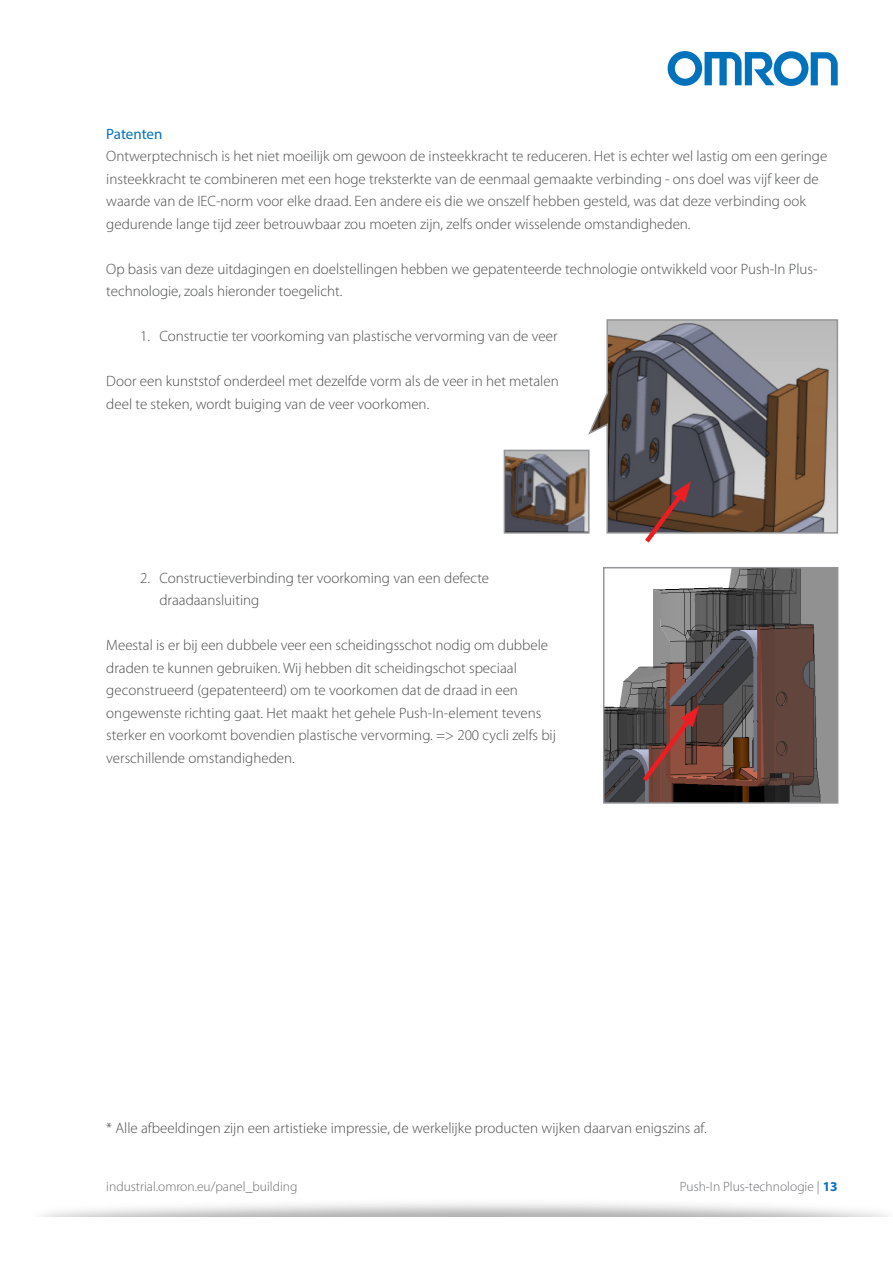
<style>
.page{position:relative;width:893px;height:1263px;background:#fff}
.page>*{position:absolute;margin:0;border:0;box-sizing:border-box;transform-origin:0 0}
.t1{font:300 15px/22.5px "Myriad Pro";color:#4b4c4d}
.t2{font:15px "Myriad Pro";letter-spacing:-.005em;color:#0072bc}
.t3{font:300 13.5px "Myriad Pro";color:#6c6d70}
.s1{font-weight:700;color:#0072bc}
</style>
<div class="page">
<svg style="left:668px;top:51px;width:170px;height:35px"></svg>
<img style="left:606px;top:570px;width:229px;height:231px">
<div style="left:603px;top:567px;width:235px;height:237px;border:2px solid #939598"></div>
<img style="left:507px;top:453px;width:80px;height:78px">
<div style="left:504px;top:450px;width:86px;height:84px;border:2px solid #939598"></div>
<svg style="left:587px;top:319px;width:252px;height:215px;background:#867e7c"></svg>
<svg style="left:641px;top:481px;width:50px;height:62px;background:#81574e"></svg>
<svg style="left:638px;top:706px;width:61px;height:80px;background:#74433d"></svg>
<p class="t2" style="left:106px;top:125px;width:58px">Patenten</p>
<p class="t1" style="left:106px;top:145px;width:723px">Ontwerptechnisch is het niet moeilijk om gewoon de insteekkracht te reduceren. Het is echter wel lastig om een geringe insteekkracht te combineren met een hoge treksterkte van de eenmaal gemaakte verbinding - ons doel was vijf keer de waarde van de IEC-norm voor elke draad. Een andere eis die we onszelf hebben gesteld, was dat deze verbinding ook gedurende lange tijd zeer betrouwbaar zou moeten zijn, zelfs onder wisselende omstandigheden.</p>
<p class="t1" style="left:106px;top:258px;width:713px">Op basis van deze uitdagingen en doelstellingen hebben we gepatenteerde technologie ontwikkeld voor Push-In Plus&shy;technologie, zoals hieronder toegelicht.</p>
<p class="t1" style="left:140px;top:325px;width:419px">1. Constructie ter voorkoming van plastische vervorming van de veer</p>
<p class="t1" style="left:106px;top:370px;width:454px">Door een kunststof onderdeel met dezelfde vorm als de veer in het metalen deel te steken, wordt buiging van de veer voorkomen.</p>
<p class="t1" style="left:159px;top:567px;width:331px;text-indent:-19px">2. Constructieverbinding ter voorkoming van een defecte draadaansluiting</p>
<p class="t1" style="left:106px;top:634px;width:451px">Meestal is er bij een dubbele veer een scheidingsschot nodig om dubbele draden te kunnen gebruiken. Wij hebben dit scheidingschot speciaal geconstrueerd (gepatenteerd) om te voorkomen dat de draad in een ongewenste richting gaat. Het maakt het gehele Push-In-element tevens sterker en voorkomt bovendien plastische vervorming. =&gt; 200 cycli zelfs bij verschillende omstandigheden.</p>
<p class="t1" style="left:106px;top:1117px;width:602px">* Alle afbeeldingen zijn een artistieke impressie, de werkelijke producten wijken daarvan enigszins af.</p>
<p class="t3" style="left:106px;top:1179px;width:193px">industrial.omron.eu/panel_building</p>
<p class="t3" style="left:680px;top:1179px;width:159px">Push-In Plus-technologie | <span class="s1">13</span></p>
</div>
